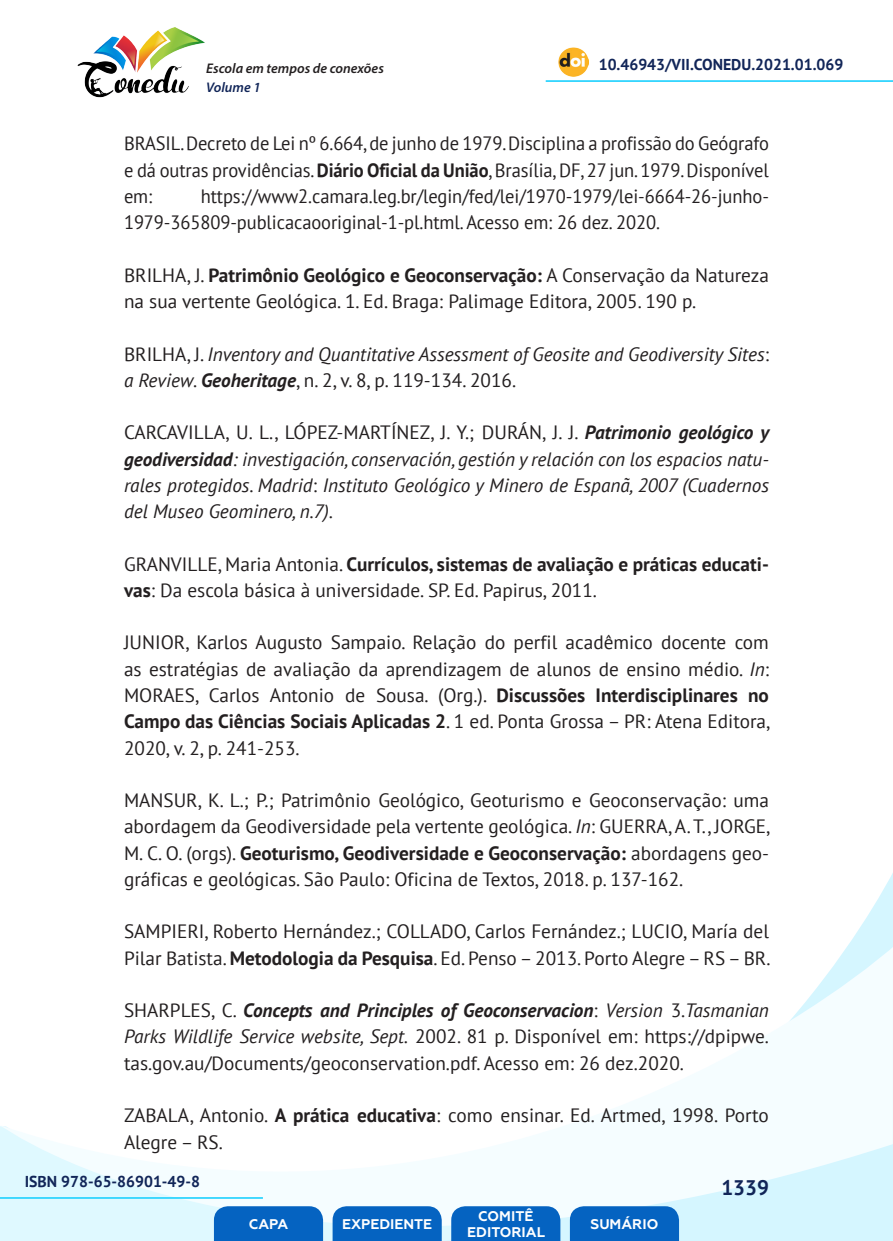
<style>
.page{position:relative;width:893px;height:1241px;background:#fff}
.page>*{position:absolute;margin:0;border:0;box-sizing:border-box;transform-origin:0 0}
.t1{font:700 21px "PT Sans";color:#112558}
._17_REFERENCIAS{font:19.25px/26.2px "PT Sans";color:#231f20}
._17_REFERENCIAS-2{font:italic 19.25px/26.2px "PT Sans";color:#231f20}
._17_REFERENCIAS-3{font:19.25px/26.2px "PT Sans";color:#231f20;text-align:justify;scale:.96 1}
.t2{font:700 15.75px "PT Sans";color:#112558}
.t3{font:700 14px/16.8px "Geometria";color:#fff;text-align:center}
.t4{font:italic 600 14px "Myriad Pro";color:#231f20}
.t5{font:italic 600 14px "Myriad Pro";color:#112558}
.s1{font-weight:700}
.s2{font-style:normal}
.s3{font-style:italic}
.s4{font-weight:700;font-style:italic}
</style>
<div class="page">
<svg style="left:848px;top:873px;width:45px;height:73px"></svg>
<svg style="left:0;top:946px;width:893px;height:294px"></svg>
<hr style="left:0;top:1196px;width:263px;height:2px;background:#2dd4fe">
<hr style="left:546px;top:80px;width:347px;height:2px;background:#2dd4fe">
<img style="left:559px;top:47px;width:30px;height:30px">
<img style="left:77px;top:27px;width:128px;height:71px">
<svg style="left:214px;top:1205px;width:109px;height:35px;background:#126bc4"></svg>
<svg style="left:333px;top:1205px;width:109px;height:35px;background:#126bc4"></svg>
<svg style="left:451px;top:1205px;width:109px;height:35px;background:#126bc4"></svg>
<svg style="left:570px;top:1205px;width:109px;height:35px;background:#116bc4"></svg>
<p class="t4" style="left:206px;top:59px;width:179px">Escola em tempos de conexões</p>
<p class="t2" style="left:599px;top:54px;width:246px">10.46943/VII.CONEDU.2021.01.069</p>
<p class="t5" style="left:206px;top:78px;width:56px">Volume 1</p>
<p class="_17_REFERENCIAS-3" style="left:124px;top:130px;width:673px">BRASIL. Decreto de Lei nº 6.664, de junho de 1979. Disciplina a profissão do Geógrafo e dá outras providências. <span class="s1">Diário Oficial da União</span>, Brasília, DF, 27 jun. 1979. Disponível em:</p>
<p class="_17_REFERENCIAS-3" style="left:124px;top:182px;width:673px;text-indent:77px">https://www2.camara.leg.br/legin/fed/lei/1970-1979/lei-6664-26-junho-<br>1979-365809-publicacaooriginal-1-pl.html. Acesso em: 26 dez. 2020.</p>
<p class="_17_REFERENCIAS" style="left:124px;top:261px;width:646px">BRILHA, J. <span class="s1">Patrimônio Geológico e Geoconservação:</span> A Conservação da Natureza na sua vertente Geológica. 1. Ed. Braga: Palimage Editora, 2005. 190 p.</p>
<p class="_17_REFERENCIAS-2" style="left:124px;top:340px;width:646px"><span class="s2">BRILHA, J.</span> Inventory and Quantitative Assessment of Geosite and Geodiversity Sites<span class="s2">: </span>a Review<span class="s2">.</span> <span class="s1">Geoheritage</span><span class="s2">, n. 2, v. 8, p. 119-134. 2016.</span></p>
<p class="_17_REFERENCIAS-2" style="left:124px;top:419px;width:647px;text-align:justify"><span class="s2">CARCAVILLA, U. L., LÓPEZ-MARTÍNEZ, J. Y.; DURÁN, J. J.</span> <span class="s1">Patrimonio geológico y geodiversidad</span>: investigación, conservación, gestión y relación con los espacios natu&shy;rales protegidos<span class="s2">.</span> Madrid<span class="s2">:</span> Instituto Geológico y Minero de Espanã, 2007 (Cuadernos del Museo Geominero, n.7).</p>
<p class="_17_REFERENCIAS" style="left:124px;top:550px;width:646px">GRANVILLE, Maria Antonia. <span class="s1">Currículos, sistemas de avaliação e práticas educati&shy;vas</span>: Da escola básica à universidade. SP. Ed. Papirus, 2011.</p>
<p class="_17_REFERENCIAS" style="left:124px;top:629px;width:648px;text-align:justify">JUNIOR, Karlos Augusto Sampaio. Relação do perfil acadêmico docente com as estratégias de avaliação da aprendizagem de alunos de ensino médio. <span class="s3">In</span>:<br>MORAES, Carlos Antonio de Sousa. (Org.). <span class="s1">Discussões Interdisciplinares no Campo das Ciências Sociais Aplicadas 2</span>. 1 ed. Ponta Grossa – PR: Atena Editora, 2020, v. 2, p. 241-253.</p>
<p class="_17_REFERENCIAS" style="left:124px;top:786px;width:648px;text-align:justify">MANSUR, K. L.; P.; Patrimônio Geológico, Geoturismo e Geoconservação: uma abordagem da Geodiversidade pela vertente geológica. <span class="s3">In</span>: GUERRA, A. T., JORGE, M. C. O. (orgs). <span class="s1">Geoturismo, Geodiversidade e Geoconservação:</span> abordagens geo&shy;gráficas e geológicas. São Paulo: Oficina de Textos, 2018. p. 137-162.</p>
<p class="_17_REFERENCIAS" style="left:124px;top:917px;width:648px">SAMPIERI, Roberto Hernández.; COLLADO, Carlos Fernández.; LUCIO, María del<br>Pilar Batista. <span class="s1">Metodologia da Pesquisa</span>. Ed. Penso – 2013. Porto Alegre – RS – BR.</p>
<p class="_17_REFERENCIAS" style="left:124px;top:996px;width:646px;text-align:justify">SHARPLES, C. <span class="s4">Concepts and Principles of Geoconservacion</span>: <span class="s3">Version</span> 3.<span class="s3">Tasmanian Parks Wildlife Service website, Sept.</span> 2002. 81 p. Disponível em: https://dpipwe. tas.gov.au/Documents/geoconservation.pdf. Acesso em: 26 dez.2020.</p>
<p class="_17_REFERENCIAS" style="left:124px;top:1101px;width:646px">ZABALA, Antonio. <span class="s1">A prática educativa</span>: como ensinar. Ed. Artmed, 1998. Porto<br>Alegre – RS.</p>
<p class="t2" style="left:25px;top:1170px;width:177px">ISBN 978-65-86901-49-8</p>
<p class="t3" style="left:249px;top:1215px;width:41px">CAPA</p>
<p class="t3" style="left:342px;top:1215px;width:92px">EXPEDIENTE</p>
<p class="t3" style="left:467px;top:1207px;width:79px">COMITÊ<br>EDITORIAL</p>
<p class="t3" style="left:590px;top:1215px;width:69px">SUMÁRIO</p>
<p class="t1" style="left:721px;top:1173px;width:49px">1339</p>
</div>
